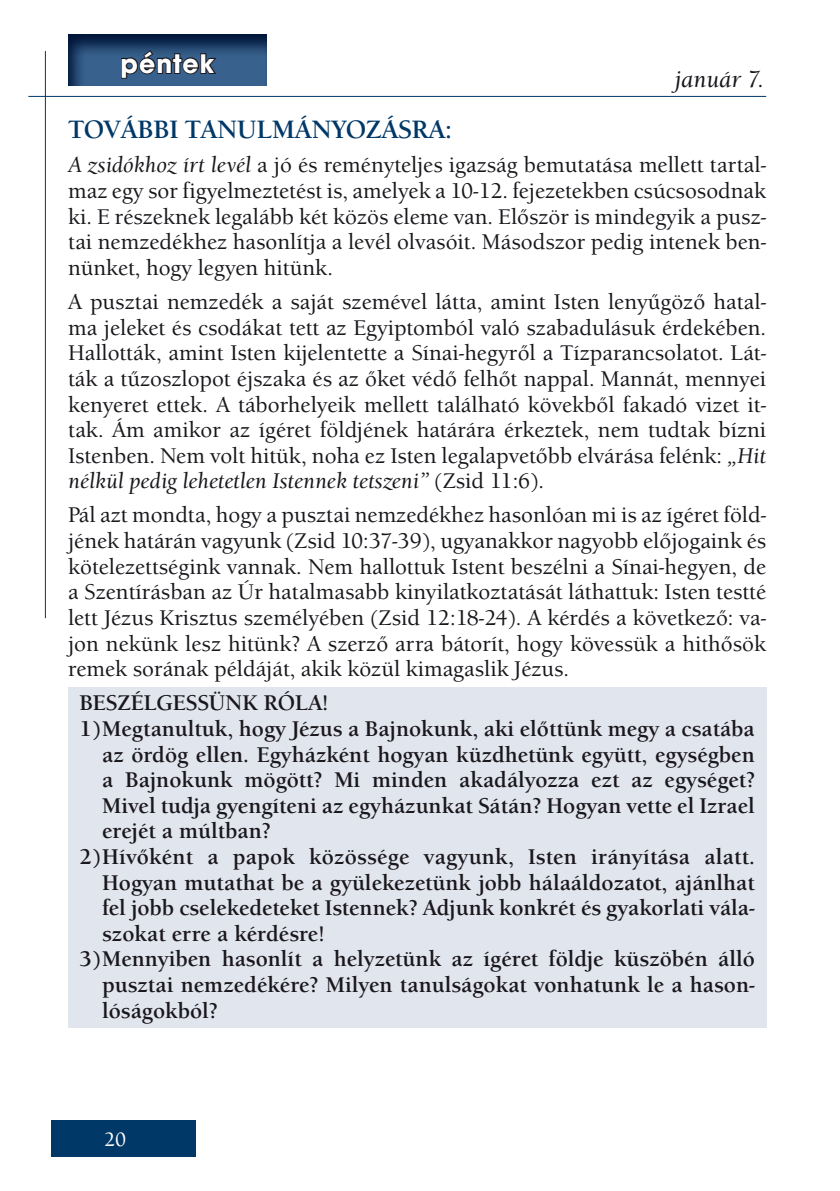
<style>
.page{position:relative;width:840px;height:1191px;background:#fff}
.page>*{position:absolute;margin:0;border:0;box-sizing:border-box;transform-origin:0 0}
.t1{font:700 28px "Avant Gar Got Itc TEE";letter-spacing:.04em;color:#fff}
.t2{font:700 26px "Berkeley Old Sty Itc TEE";color:#003867}
.t3{font:italic 500 24px "Berkeley Old Sty Itc TEE";color:#1a171c}
.t4{font:500 22px/25.6px "Berkeley Old Sty Itc TEE";color:#1a171c;text-align:justify}
.t5{font:700 22px "Berkeley Old Sty Itc TEE";color:#1a171c}
.t6{font:500 20px "Berkeley Old Sty Itc TEE";color:#fff}
.s1{font-style:italic}
</style>
<div class="page">
<div style="left:51px;top:1120px;width:145px;height:37px;background:#003867"></div>
<hr style="left:28px;top:96px;width:737px;height:1px;background:#003867">
<hr style="left:45px;top:51px;width:1px;height:567px;background:#003867">
<div style="left:68px;top:687px;width:697px;height:340px;background:#e1e5ee"></div>
<svg style="left:68px;top:34px;width:199px;height:52px;background:#24476f"></svg>
<svg style="left:120px;top:49px;width:99px;height:31px;background:#2c4766"></svg>
<p class="t1" style="left:120px;top:46px;width:95px">péntek</p>
<p class="t2" style="left:68px;top:115px;width:385px">TOVÁBBI TANULMÁNYOZÁSRA:</p>
<p class="t4" style="left:68px;top:152px;width:699px"><span class="s1">A zsidókhoz írt levél</span> a jó és reményteljes igazság bemutatása mellett tartal&shy;maz egy sor figyelmeztetést is, amelyek a 10-12. fejezetekben csúcsosodnak ki. E részeknek legalább két közös eleme van. Először is mindegyik a pusz&shy;tai nemzedékhez hasonlítja a levél olvasóit. Másodszor pedig intenek ben&shy;nünket, hogy legyen hitünk.</p>
<p class="t4" style="left:68px;top:289px;width:699px">A pusztai nemzedék a saját szemével látta, amint Isten lenyűgöző hatal&shy;ma jeleket és csodákat tett az Egyiptomból való szabadulásuk érdekében.<br>Hallották, amint Isten kijelentette a Sínai-hegyről a Tízparancsolatot. Lát&shy;ták a tűzoszlopot éjszaka és az őket védő felhőt nappal. Mannát, mennyei kenyeret ettek. A táborhelyeik mellett található kövekből fakadó vizet it&shy;tak. Ám amikor az ígéret földjének határára érkeztek, nem tudtak bízni Istenben. Nem volt hitük, noha ez Isten legalapvetőbb elvárása felénk: <span class="s1">„Hit nélkül pedig lehetetlen Istennek tetszeni”</span> (Zsid 11:6).</p>
<p class="t4" style="left:68px;top:502px;width:699px">Pál azt mondta, hogy a pusztai nemzedékhez hasonlóan mi is az ígéret föld&shy;jének határán vagyunk (Zsid 10:37-39), ugyanakkor nagyobb előjogaink és kötelezettségink vannak. Nem hallottuk Istent beszélni a Sínai-hegyen, de a Szentírásban az Úr hatalmasabb kinyilatkoztatását láthattuk: Isten testté lett Jézus Krisztus személyében (Zsid 12:18-24). A kérdés a következő: va&shy;jon nekünk lesz hitünk? A szerző arra bátorít, hogy kövessük a hithősök remek sorának példáját, akik közül kimagaslik Jézus.</p>
<p class="t5" style="left:79px;top:690px;width:250px">BESZÉLGESSÜNK RÓLA!</p>
<p class="t5" style="left:79px;top:716px;width:676px">1)Megtanultuk, hogy Jézus a Bajnokunk, aki előttünk megy a csatába</p>
<p class="t5" style="left:102px;top:741px;width:653px">az ördög ellen. Egyházként hogyan küzdhetünk együtt, egységben</p>
<p class="t5" style="left:102px;top:767px;width:654px">a Bajnokunk mögött? Mi minden akadályozza ezt az egységet?</p>
<p class="t5" style="left:102px;top:792px;width:653px">Mivel tudja gyengíteni az egyházunkat Sátán? Hogyan vette el Izrael</p>
<p class="t5" style="left:102px;top:818px;width:170px">erejét a múltban?</p>
<p class="t5" style="left:79px;top:844px;width:676px">2)Hívőként a papok közössége vagyunk, Isten irányítása alatt.</p>
<p class="t5" style="left:102px;top:869px;width:653px">Hogyan mutathat be a gyülekezetünk jobb hálaáldozatot, ajánlhat</p>
<p class="t5" style="left:102px;top:895px;width:653px">fel jobb cselekedeteket Istennek? Adjunk konkrét és gyakorlati vála-</p>
<p class="t5" style="left:102px;top:920px;width:224px">szokat erre a kérdésre!</p>
<p class="t5" style="left:79px;top:946px;width:676px">3)Mennyiben hasonlít a helyzetünk az ígéret földje küszöbén álló</p>
<p class="t5" style="left:102px;top:972px;width:653px">pusztai nemzedékére? Milyen tanulságokat vonhatunk le a hason-</p>
<p class="t5" style="left:102px;top:997px;width:117px">lóságokból?</p>
<p class="t3" style="left:674px;top:65px;width:91px">január 7.</p>
<p class="t6" style="left:104px;top:1128px;width:24px">20</p>
</div>
